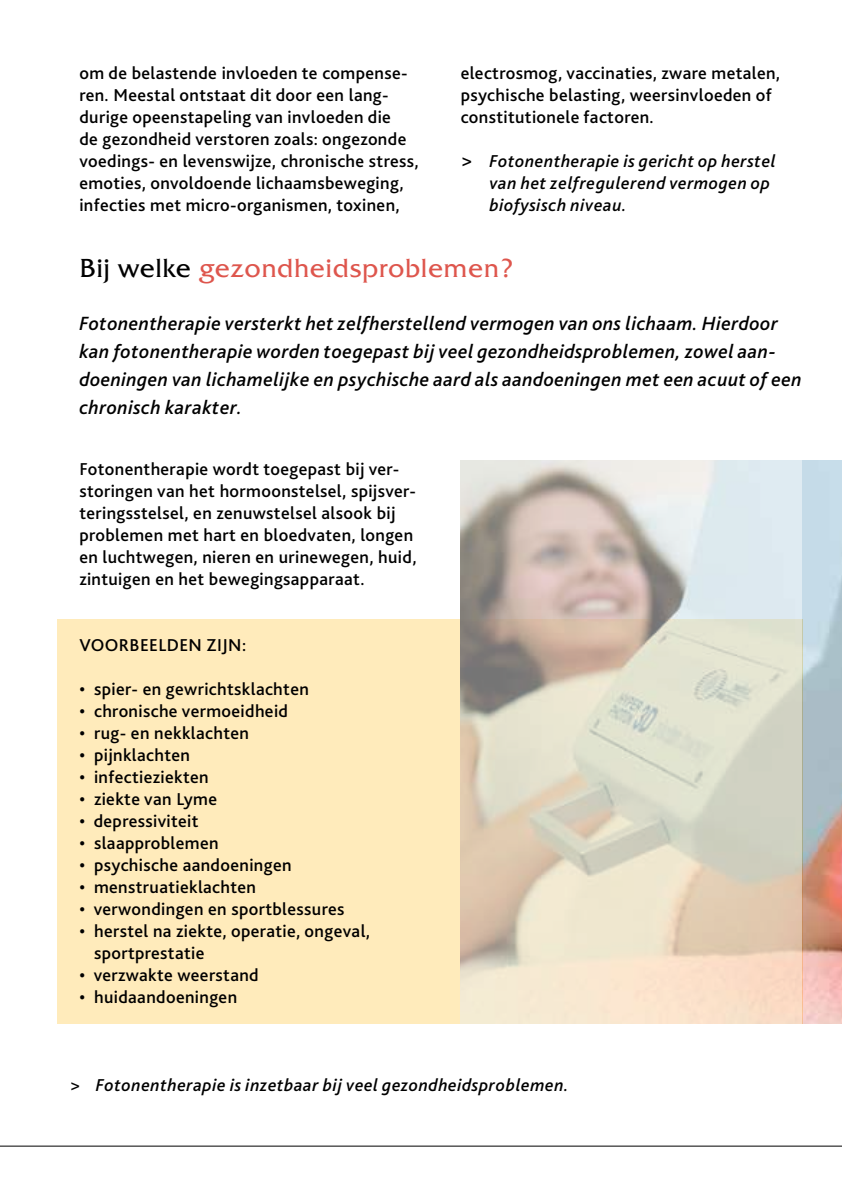
<style>
.page{position:relative;width:842px;height:1191px;background:#fff}
.page>*{position:absolute;margin:0;border:0;box-sizing:border-box;transform-origin:0 0}
.t1{font:26px "Friz Qua";letter-spacing:.02em;color:#de564d}
.t2{font:italic 500 20px/28px "Bliss 2";letter-spacing:.02em;color:#000}
.t3{font:500 18px/22px "Bliss 2";letter-spacing:.02em;color:#000}
.t4{font:italic 500 18px/22px "Bliss 2";letter-spacing:.03em;color:#000}
.s1{font-size:20px}
.s2{color:#000}
</style>
<div class="page">
<img style="left:802px;top:461px;width:40px;height:562px">
<div style="left:57px;top:619px;width:745px;height:404px;background:#ffebbb"></div>
<svg style="left:461px;top:460px;width:341px;height:563px"></svg>
<hr style="left:0;top:1145px;width:842px;height:1px;background:#000">
<p class="t3" style="left:79px;top:61px;width:341px">om de belastende invloeden te compense&shy;ren. Meestal ontstaat dit door een lang&shy;durige opeenstapeling van invloeden die<br>de gezondheid verstoren zoals: ongezonde voedings- en levenswijze, chronische stress, emoties, onvoldoende lichaamsbeweging, infecties met micro-organismen, toxinen,</p>
<p class="t3" style="left:461px;top:61px;width:321px">electrosmog, vaccinaties, zware metalen, psychische belasting, weersinvloeden of constitutionele factoren.</p>
<p class="t4" style="left:489px;top:149px;width:288px;text-indent:-29px"><span class="s1">&gt;</span> Fotonentherapie is gericht op herstel van het zelfregulerend vermogen op biofysisch niveau.</p>
<h1 class="t1" style="left:79px;top:252px;width:436px"><span class="s2">Bij welke</span> gezondheidsproblemen?</h1>
<p class="t2" style="left:79px;top:309px;width:724px">Fotonentherapie versterkt het zelfherstellend vermogen van ons lichaam. Hierdoor kan fotonentherapie worden toegepast bij veel gezondheidsproblemen, zowel aan&shy;doeningen van lichamelijke en psychische aard als aandoeningen met een acuut of een chronisch karakter.</p>
<p class="t3" style="left:79px;top:457px;width:339px">Fotonentherapie wordt toegepast bij ver&shy;storingen van het hormoonstelsel, spijsver&shy;teringsstelsel, en zenuwstelsel alsook bij problemen met hart en bloedvaten, longen en luchtwegen, nieren en urinewegen, huid, zintuigen en het bewegingsapparaat.</p>
<p class="t3" style="left:79px;top:633px;width:168px">Voorbeelden zijn:</p>
<p class="t3" style="left:79px;top:677px;width:231px">• spier- en gewrichtsklachten</p>
<p class="t3" style="left:79px;top:699px;width:210px">• chronische vermoeidheid</p>
<p class="t3" style="left:79px;top:721px;width:171px">• rug- en nekklachten</p>
<p class="t3" style="left:79px;top:743px;width:112px">• pijnklachten</p>
<p class="t3" style="left:79px;top:765px;width:131px">• infectieziekten</p>
<p class="t3" style="left:79px;top:787px;width:139px">• ziekte van Lyme</p>
<p class="t3" style="left:79px;top:809px;width:121px">• depressiviteit</p>
<p class="t3" style="left:79px;top:831px;width:141px">• slaapproblemen</p>
<p class="t3" style="left:79px;top:853px;width:214px">• psychische aandoeningen</p>
<p class="t3" style="left:79px;top:875px;width:178px">• menstruatieklachten</p>
<p class="t3" style="left:79px;top:897px;width:266px">• verwondingen en sportblessures</p>
<p class="t3" style="left:94px;top:919px;width:277px;text-indent:-15px">• herstel na ziekte, operatie, ongeval, sportprestatie</p>
<p class="t3" style="left:79px;top:963px;width:181px">• verzwakte weerstand</p>
<p class="t3" style="left:79px;top:985px;width:159px">• huidaandoeningen</p>
<p class="t4" style="left:70px;top:1073px;width:500px">&gt; Fotonentherapie is inzetbaar bij veel gezondheidsproblemen.</p>
</div>
